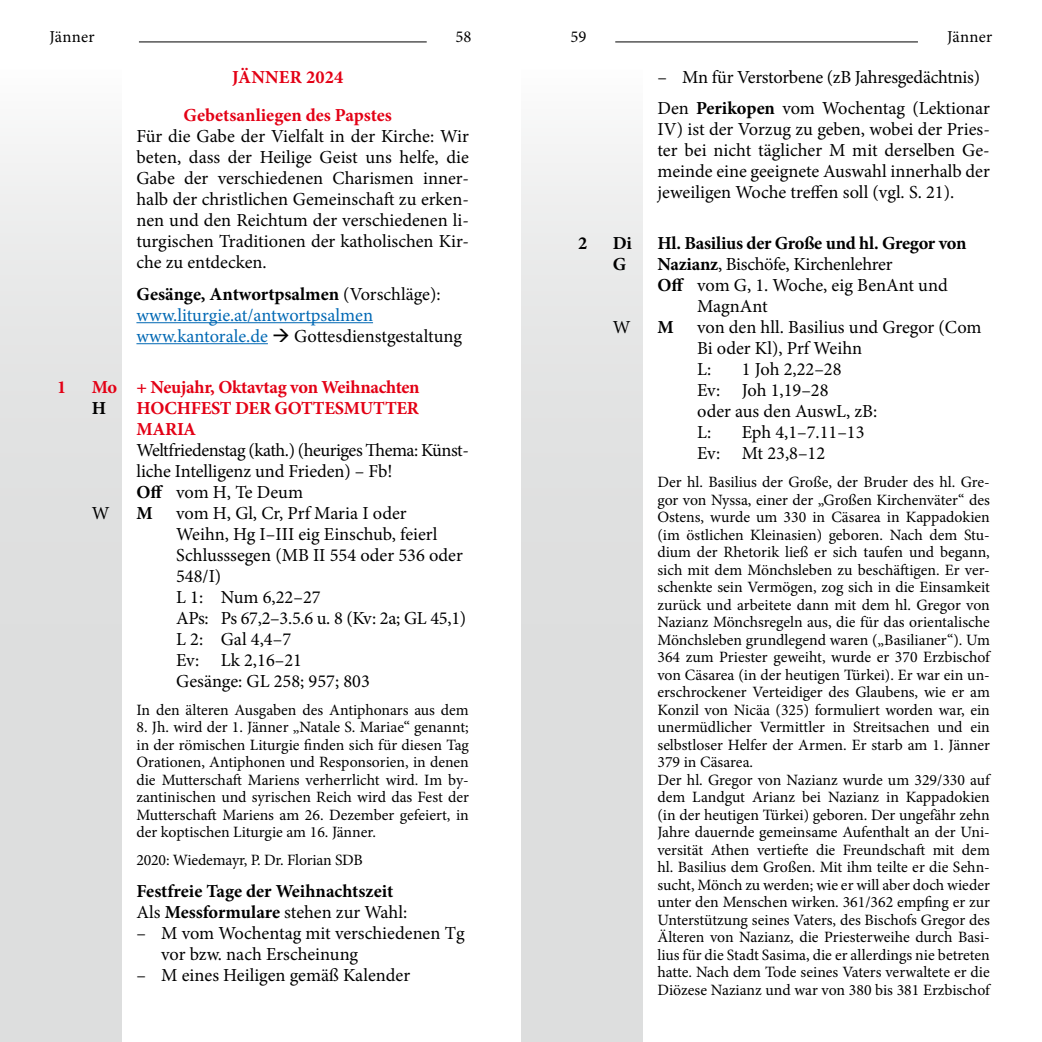
<style>
.page{position:relative;width:1042px;height:1042px;background:#fff}
.page>*{position:absolute;margin:0;border:0;box-sizing:border-box;transform-origin:0 0}
.t1{font:18.38px/21px "Minion Pro";letter-spacing:-.005em;color:#000}
.t2{font:18.38px/21px "Minion Pro";color:#0068b4}
.t3{font:700 18.38px/21px "Minion Pro";letter-spacing:-.01em;color:#000}
.t4{font:700 18.38px/21px "Minion Pro";letter-spacing:-.015em;color:#e30015}
.t5{font:700 18.38px/38.5px "Minion Pro";letter-spacing:.005em;color:#e30015;text-align:center}
.t6{font:16.62px "Minion Pro";letter-spacing:.015em;color:#000}
.t7{font:15.75px/17.5px "Minion Pro";color:#000}
.s1{font-weight:700}
.s2{font-weight:700;color:#000}
.s3{color:#000}
.s4{font-weight:400}
</style>
<div class="page">
<div style="left:0;top:69px;width:122px;height:973px;background:linear-gradient(to bottom,#f0f0f0,#d6d8d8)"></div>
<div style="left:521px;top:69px;width:121px;height:973px;background:linear-gradient(to bottom,#f0f0f0,#d6d8d8)"></div>
<hr style="left:139px;top:41px;width:288px;height:1px;background:#000">
<hr style="left:615px;top:41px;width:303px;height:1px;background:#000">
<hr style="left:136px;top:322px;width:237px;height:1px;background:#0068b4">
<hr style="left:136px;top:343px;width:132px;height:1px;background:#0068b4">
<p class="t6" style="left:50px;top:25px;width:47px">Jänner</p>
<p class="t6" style="left:455px;top:25px;width:17px">58</p>
<p class="t6" style="left:570px;top:25px;width:17px">59</p>
<p class="t6" style="left:947px;top:25px;width:47px">Jänner</p>
<p class="t1" style="left:657px;top:61px;width:334px;line-height:31.5px">– Mn für Verstorbene (zB Jahresgedächtnis)<br>Den <span class="s1">Perikopen</span> vom Wochentag (Lektionar</p>
<p class="t1" style="left:657px;top:119px;width:334px;text-align:justify">IV) ist der Vorzug zu geben, wobei der Pries&shy;ter bei nicht täglicher M mit derselben Ge&shy;meinde eine geeignete Auswahl innerhalb der jeweiligen Woche treffen soll (vgl. S. 21).</p>
<p class="t3" style="left:578px;top:232px;width:11px">2</p>
<p class="t3" style="left:613px;top:232px;width:21px">Di</p>
<p class="t3" style="left:657px;top:232px;width:311px">Hl. Basilius der Große und hl. Gregor von</p>
<p class="t3" style="left:613px;top:253px;width:15px">G</p>
<p class="t1" style="left:657px;top:254px;width:237px"><span class="s1">Nazianz</span>, Bischöfe, Kirchenlehrer</p>
<p class="t1" style="left:657px;top:275px;width:292px"><span class="s1">Off</span> vom G, 1. Woche, eig BenAnt und</p>
<p class="t1" style="left:697px;top:296px;width:72px">MagnAnt</p>
<p class="t1" style="left:613px;top:317px;width:19px">W</p>
<p class="t3" style="left:657px;top:316px;width:18px">M</p>
<p class="t1" style="left:697px;top:317px;width:286px">von den hll. Basilius und Gregor (Com<br>Bi oder Kl), Prf Weihn<br>L:</p>
<p class="t5" style="left:184px;top:57px;width:210px">JÄNNER 2024<br>Gebetsanliegen des Papstes</p>
<p class="t1" style="left:136px;top:126px;width:334px;text-align:justify">Für die Gabe der Vielfalt in der Kirche: Wir beten, dass der Heilige Geist uns helfe, die Gabe der verschiedenen Charismen inner&shy;halb der christlichen Gemeinschaft zu erken&shy;nen und den Reichtum der verschiedenen li&shy;turgischen Traditionen der katholischen Kir&shy;che zu entdecken.</p>
<p class="t2" style="left:136px;top:284px;width:327px"><span class="s2">Gesänge, Antwortpsalmen</span> <span class="s3">(Vorschläge): </span>www.liturgie.at/antwortpsalmen www.kantorale.de <span class="s3">→ Gottesdienstgestaltung</span></p>
<p class="t1" style="left:697px;top:359px;width:182px;text-indent:45px">1 Joh 2,22–28<br>Ev: Joh 1,19–28<br>oder aus den AuswL, zB:<br>L:</p>
<p class="t4" style="left:57px;top:376px;width:11px">1</p>
<p class="t4" style="left:92px;top:376px;width:329px">Mo + Neujahr, Oktavtag von Weihnachten</p>
<p class="t3" style="left:92px;top:397px;width:16px">H</p>
<p class="t4" style="left:136px;top:397px;width:284px">HOCHFEST DER GOTTESMUTTER<br>MARIA</p>
<p class="t1" style="left:136px;top:439px;width:334px">Weltfriedenstag (kath.) (heuriges Thema: Künst&shy;liche Intelligenz und Frieden) – Fb!<br><span class="s1">Off</span> vom H, Te Deum</p>
<p class="t1" style="left:92px;top:502px;width:19px">W</p>
<p class="t3" style="left:136px;top:502px;width:18px">M</p>
<p class="t1" style="left:176px;top:502px;width:292px">vom H, Gl, Cr, Prf Maria I oder<br>Weihn, Hg I–III eig Einschub, feierl<br>Schlusssegen (MB II 554 oder 536 oder<br>548/I)<br>L 1: Num 6,22–27<br>APs: Ps 67,2–3.5.6 u. 8 (Kv: 2a; GL 45,1)<br>L 2: Gal 4,4–7<br>Ev: Lk 2,16–21<br>Gesänge: GL 258; 957; 803</p>
<p class="t7" style="left:136px;top:701px;width:334px">In den älteren Ausgaben des Antiphonars aus dem</p>
<p class="t7" style="left:136px;top:718px;width:334px;text-align:justify">8. Jh. wird der 1. Jänner „Natale S. Mariae“ genannt; in der römischen Liturgie finden sich für diesen Tag Orationen, Antiphonen und Responsorien, in denen die Mutterschaft Mariens verherrlicht wird. Im by&shy;zantinischen und syrischen Reich wird das Fest der Mutterschaft Mariens am 26. Dezember gefeiert, in der koptischen Liturgie am 16. Jänner.</p>
<p class="t7" style="left:136px;top:851px;width:228px">2020: Wiedemayr, P. Dr. Florian SDB</p>
<p class="t3" style="left:136px;top:880px;width:272px">Festfreie Tage der Weihnachtszeit<br><span class="s4">Als</span> Messformulare <span class="s4">stehen zur Wahl:</span></p>
<p class="t1" style="left:161px;top:922px;width:305px;text-indent:-25px">– M vom Wochentag mit verschiedenen Tg vor bzw. nach Erscheinung</p>
<p class="t1" style="left:136px;top:964px;width:275px">– M eines Heiligen gemäß Kalender</p>
<p class="t1" style="left:697px;top:422px;width:169px;text-indent:45px">Eph 4,1–7.11–13<br>Ev: Mt 23,8–12</p>
<p class="t7" style="left:657px;top:473px;width:334px">Der hl. Basilius der Große, der Bruder des hl. Gre&shy;gor von Nyssa, einer der „Großen Kirchenväter“ des Ostens, wurde um 330 in Cäsarea in Kappadokien (im östlichen Kleinasien) geboren. Nach dem Stu&shy;dium der Rhetorik ließ er sich taufen und begann, sich mit dem Mönchsleben zu beschäftigen. Er ver&shy;schenkte sein Vermögen, zog sich in die Einsamkeit zurück und arbeitete dann mit dem hl. Gregor von Nazianz Mönchsregeln aus, die für das orientalische Mönchsleben grundlegend waren („Basilianer“). Um 364 zum Priester geweiht, wurde er 370 Erzbischof von Cäsarea (in der heutigen Türkei). Er war ein un&shy;erschrockener Verteidiger des Glaubens, wie er am Konzil von Nicäa (325) formuliert worden war, ein unermüdlicher Vermittler in Streitsachen und ein selbstloser Helfer der Armen. Er starb am 1. Jänner 379 in Cäsarea.<br>Der hl. Gregor von Nazianz wurde um 329/330 auf dem Landgut Arianz bei Nazianz in Kappadokien (in der heutigen Türkei) geboren. Der ungefähr zehn Jahre dauernde gemeinsame Aufenthalt an der Uni&shy;versität Athen vertiefte die Freundschaft mit dem hl. Basilius dem Großen. Mit ihm teilte er die Sehn&shy;sucht, Mönch zu werden; wie er will aber doch wieder unter den Menschen wirken. 361/362 empfing er zur Unterstützung seines Vaters, des Bischofs Gregor des Älteren von Nazianz, die Priesterweihe durch Basi&shy;lius für die Stadt Sasima, die er allerdings nie betreten hatte. Nach dem Tode seines Vaters verwaltete er die Diözese Nazianz und war von 380 bis 381 Erzbischof</p>
</div>
